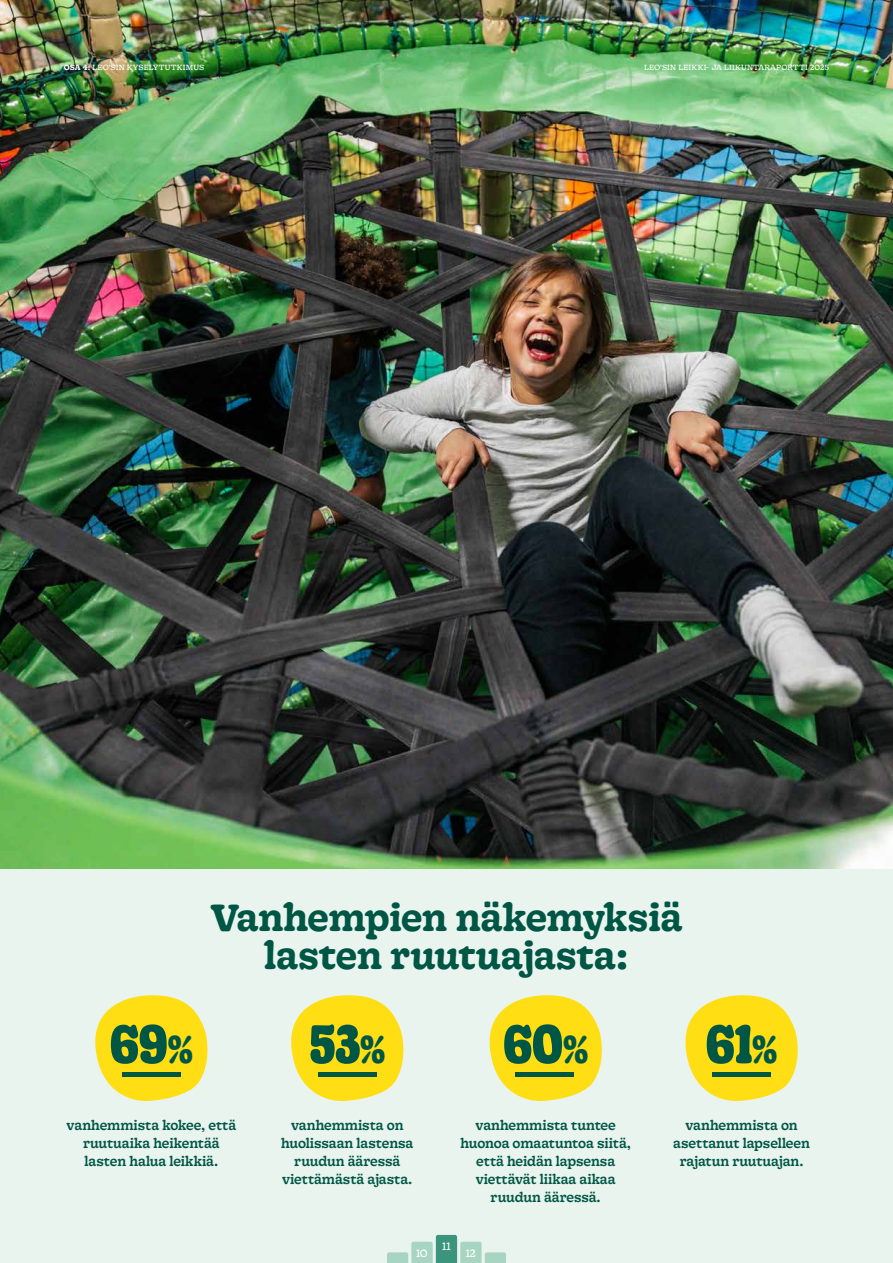
<style>
.page{position:relative;width:893px;height:1263px;background:#fff}
.page>*{position:absolute;margin:0;border:0;box-sizing:border-box;transform-origin:0 0}
.t1{font:900 semi-condensed 52.5px "VC Gooper";color:#005644}
.t2{font:600 37.5px/37.5px "VC Gooper";letter-spacing:-.005em;color:#005644;text-align:center}
.t3{font:500 13.5px/18px "VC Gooper";letter-spacing:-.005em;color:#005644;text-align:center}
.t4{font:10.5px "VC Gooper";color:#fff}
.t5{font:7.5px "VC Gooper";letter-spacing:.01em;color:#fff}
.s1{font-weight:600}
.s2{font-size:37.5px}
</style>
<div class="page">
<div style="left:0;top:869px;width:893px;height:394px;background:#e9f4ef"></div>
<img style="left:0;top:0;width:893px;height:869px">
<svg style="left:387px;top:1235px;width:119px;height:28px"></svg>
<svg style="left:95px;top:995px;width:113px;height:106px"></svg>
<svg style="left:291px;top:995px;width:113px;height:106px"></svg>
<svg style="left:489px;top:995px;width:113px;height:106px"></svg>
<svg style="left:685px;top:995px;width:113px;height:106px"></svg>
<div style="left:712px;top:1072px;width:59px;height:5px;background:#005644"></div>
<div style="left:515px;top:1072px;width:59px;height:5px;background:#005644"></div>
<div style="left:318px;top:1072px;width:59px;height:5px;background:#005644"></div>
<div style="left:122px;top:1072px;width:59px;height:5px;background:#005644"></div>
<p class="t5" style="left:64px;top:62px;width:142px"><span class="s1">OSA 4:</span> LEO’SIN KYSELYTUTKIMUS</p>
<p class="t5" style="left:644px;top:62px;width:187px">LEO’SIN LEIKKI- JA LIIKUNTARAPORTTI 2025</p>
<h2 class="t2" style="left:210px;top:900px;width:473px">Vanhempien näkemyksiä lasten ruutuajasta:</h2>
<h1 class="t1" style="left:110px;top:1012px;width:84px">69<span class="s2">%</span></h1>
<h1 class="t1" style="left:309px;top:1012px;width:78px">53<span class="s2">%</span></h1>
<h1 class="t1" style="left:503px;top:1012px;width:86px">60<span class="s2">%</span></h1>
<h1 class="t1" style="left:706px;top:1012px;width:73px">61<span class="s2">%</span></h1>
<p class="t3" style="left:67px;top:1117px;width:171px">vanhemmista kokee, että ruutuaika heikentää lasten halua leikkiä.</p>
<p class="t3" style="left:281px;top:1117px;width:134px">vanhemmista on huolissaan lastensa ruudun ääressä viettämästä ajasta.</p>
<p class="t3" style="left:460px;top:1116px;width:172px">vanhemmista tuntee huonoa omaatuntoa siitä, että heidän lapsensa viettävät liikaa aikaa ruudun ääressä.</p>
<p class="t3" style="left:673px;top:1116px;width:138px">vanhemmista on asettanut lapselleen rajatun ruutuajan.</p>
<p class="t4" style="left:442px;top:1239px;width:10px">11</p>
<p class="t4" style="left:416px;top:1246px;width:13px">10</p>
<p class="t4" style="left:466px;top:1246px;width:12px">12</p>
</div>
